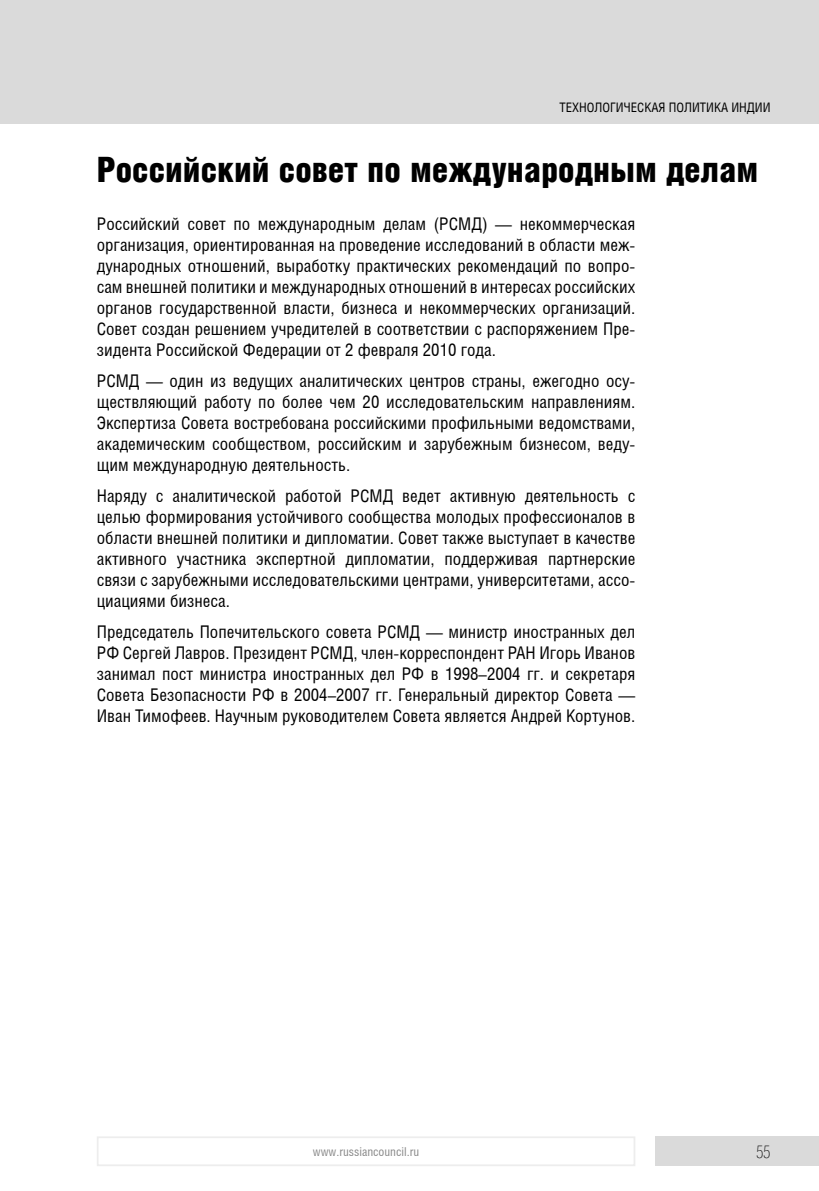
<style>
.page{position:relative;width:819px;height:1191px;background:#fff}
.page>*{position:absolute;margin:0;border:0;box-sizing:border-box;transform-origin:0 0}
.Название_материала{font:900 35px "Helios Cond";color:#000}
.Основной_текст{font:17.5px/21px "Helios Cond";color:#000;text-align:justify}
.t1{font:17.5px "Helios Cond Thin C";color:#000}
.Kolontitul_X_X{font:13.12px "Helios Cond";color:#000}
.t2{font:12.25px "Helios Cond";color:#878787}
</style>
<div class="page">
<div style="left:0;top:0;width:819px;height:124px;background:#dadada"></div>
<div style="left:655px;top:1136px;width:164px;height:30px;background:#dadada"></div>
<div style="left:97px;top:1136px;width:538px;height:30px;border:2px solid #ededed"></div>
<p class="Kolontitul_X_X" style="left:559px;top:100px;width:212px">ТЕХНОЛОГИЧЕСКАЯ ПОЛИТИКА ИНДИИ</p>
<p class="Название_материала" style="left:97px;top:151px;width:663px">Российский совет по международным делам</p>
<p class="Основной_текст" style="left:97px;top:212px;width:540px">Российский совет по международным делам (РСМД) — некоммерческая организация, ориентированная на проведение исследований в области меж&shy;дународных отношений, выработку практических рекомендаций по вопро&shy;сам внешней политики и международных отношений в интересах российских органов государственной власти, бизнеса и некоммерческих организаций.<br>Совет создан решением учредителей в соответствии с распоряжением Пре&shy;зидента Российской Федерации от 2 февраля 2010 года.</p>
<p class="Основной_текст" style="left:97px;top:369px;width:540px">РСМД — один из ведущих аналитических центров страны, ежегодно осу&shy;ществляющий работу по более чем 20 исследовательским направлениям.<br>Экспертиза Совета востребована российскими профильными ведомствами, академическим сообществом, российским и зарубежным бизнесом, веду&shy;щим международную деятельность.</p>
<p class="Основной_текст" style="left:97px;top:484px;width:540px">Наряду с аналитической работой РСМД ведет активную деятельность с целью формирования устойчивого сообщества молодых профессионалов в области внешней политики и дипломатии. Совет также выступает в качестве активного участника экспертной дипломатии, поддерживая партнерские связи с зарубежными исследовательскими центрами, университетами, ассо&shy;циациями бизнеса.</p>
<p class="Основной_текст" style="left:97px;top:620px;width:540px">Председатель Попечительского совета РСМД — министр иностранных дел РФ Сергей Лавров. Президент РСМД, член-корреспондент РАН Игорь Иванов занимал пост министра иностранных дел РФ в 1998–2004 гг. и секретаря Совета Безопасности РФ в 2004–2007 гг. Генеральный директор Совета — Иван Тимофеев. Научным руководителем Совета является Андрей Кортунов.</p>
<p class="t2" style="left:313px;top:1144px;width:108px">www.russiancouncil.ru</p>
<p class="t1" style="left:756px;top:1142px;width:16px">55</p>
</div>
